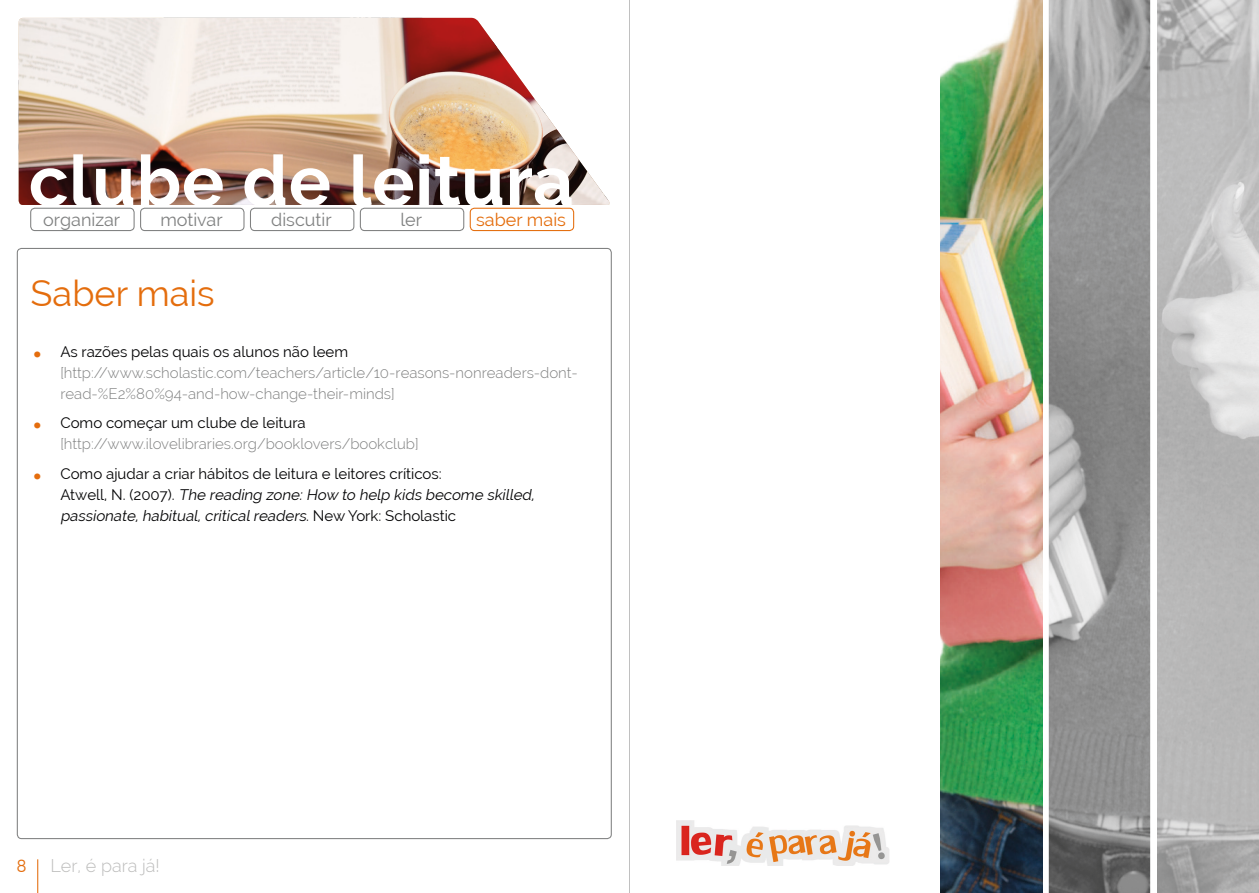
<style>
.page{position:relative;width:1259px;height:893px;background:#fff}
.page>*{position:absolute;margin:0;border:0;box-sizing:border-box;transform-origin:0 0}
.título_doc{font:700 70.5px "Raleway";letter-spacing:.01em;color:#fff}
.título_doc-2{font:36px "Raleway";color:#e46d0d}
.t1{font:18px "Raleway";color:#808181}
.t2{font:300 18px "Raleway";color:#bdbdbc}
.t3{font:18px "Raleway";color:#e46d0d}
.t4{font:300 18px "Swiss 721 BT";color:#e46d0d}
.t5{font:300 15px/21px "Raleway";color:#808181}
.t6{font:15px/21px "Raleway";color:#020203}
.s1{font-family:"Hobo Std";font-weight:400;font-size:27px;color:#e46d0d}
.s2{font-weight:400;color:#020203}
.s3{font-family:"Hobo Std";font-size:27px;color:#e46d0d}
.s4{font-style:italic}
</style>
<div class="page">
<img style="left:19px;top:18px;width:591px;height:187px">
<hr style="left:37px;top:859px;width:1px;height:34px;background:#e46d0d">
<img style="left:1042px;top:0;width:109px;height:893px">
<img style="left:940px;top:0;width:102px;height:893px">
<img style="left:1157px;top:0;width:102px;height:893px">
<img style="left:676px;top:821px;width:213px;height:44px">
<hr style="left:629px;top:0;width:1px;height:893px;background:#c0c0c0">
<div style="left:30px;top:208px;width:105px;height:23px;border:1px solid #808181;border-radius:4px"></div>
<div style="left:140px;top:208px;width:104px;height:23px;border:1px solid #808181;border-radius:4px"></div>
<div style="left:250px;top:208px;width:104px;height:23px;border:1px solid #808181;border-radius:4px"></div>
<div style="left:360px;top:208px;width:104px;height:23px;border:1px solid #808181;border-radius:4px"></div>
<div style="left:470px;top:208px;width:104px;height:23px;border:1px solid #e46d0d;border-radius:4px"></div>
<p class="título_doc" style="left:29px;top:141px;width:546px">clube de leitura</p>
<p class="t1" style="left:43px;top:209px;width:79px">organizar</p>
<p class="t1" style="left:160px;top:209px;width:64px">motivar</p>
<p class="t1" style="left:271px;top:209px;width:62px">discutir</p>
<p class="t1" style="left:400px;top:209px;width:23px">ler</p>
<p class="t3" style="left:476px;top:209px;width:91px">saber mais</p>
<p class="título_doc-2" style="left:31px;top:272px;width:186px">Saber mais</p>
<p class="t5" style="left:60px;top:341px;width:519px;text-indent:-27px"><span class="s1">.</span> <span class="s2">As razões pelas quais os alunos não leem </span>[http://www.scholastic.com/teachers/article/10-reasons-nonreaders-dont&shy;read-%E2%80%94-and-how-change-their-minds]</p>
<p class="t5" style="left:60px;top:412px;width:360px;text-indent:-27px"><span class="s1">.</span> <span class="s2">Como começar um clube de leitura </span>[http://www.ilovelibraries.org/booklovers/bookclub]</p>
<p class="t6" style="left:60px;top:463px;width:478px;text-indent:-27px"><span class="s3">.</span> Como ajudar a criar hábitos de leitura e leitores críticos:<br>Atw e l l , N . ( 2 0 0 7 ) . <span class="s4">The reading zone:How to help kids become skilled, passionate,habitual,criticalreaders</span>. N e w Yo r k : S c h o la s t i c</p>
<p class="t4" style="left:17px;top:855px;width:11px">8</p>
<p class="t2" style="left:50px;top:855px;width:111px">Ler, é para já!</p>
</div>
